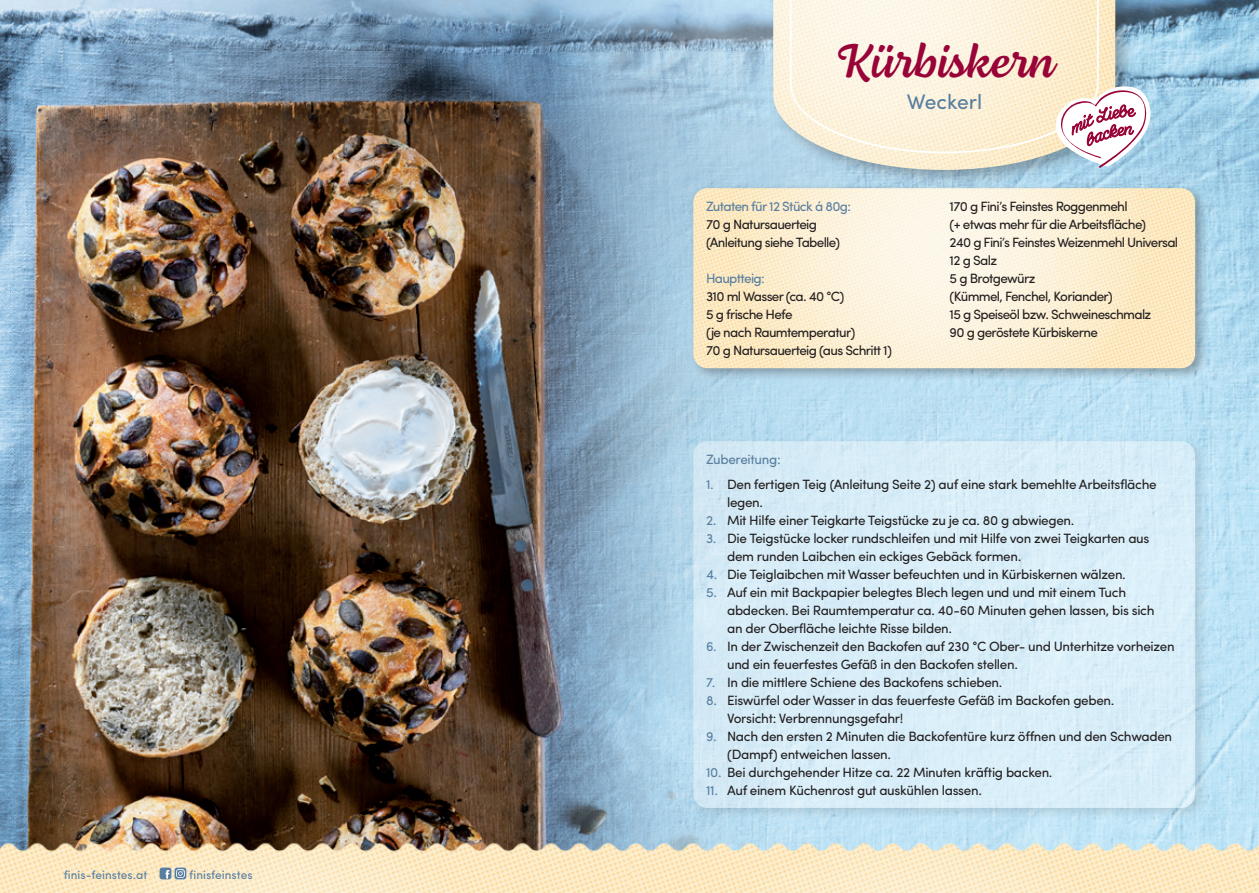
<style>
.page{position:relative;width:1259px;height:893px;background:#fff}
.page>*{position:absolute;margin:0;border:0;box-sizing:border-box;transform-origin:0 0}
.t1{font:48px "Lemongrass Script";color:#990438}
.t2{font:21px "Sofia Pro";color:#587ea0}
.t3{font:13.5px/18px "Sofia Pro";letter-spacing:-.025em;color:#231f20}
.t4{font:13.5px/18px "Sofia Pro";letter-spacing:-.05em;color:#231f20}
.t5{font:13.5px "Sofia Pro";letter-spacing:-.05em;color:#587ea0}
.t6{font:13.5px "Sofia Pro";letter-spacing:-.025em;color:#587ea0}
.t7{font:12px "Sofia Pro";color:#587ea0}
.s1{color:#587ea0}
</style>
<div class="page">
<img style="left:0;top:0;width:553px;height:829px">
<img style="left:553px;top:0;width:706px;height:829px">
<div style="left:768px;top:0;width:368px;height:189px;background:#231f20;opacity:.35"></div>
<img style="left:773px;top:0;width:342px;height:170px">
<svg style="left:789px;top:0;width:310px;height:154px;background:#fbf1dc"></svg>
<img style="left:0;top:829px;width:1259px;height:64px">
<svg style="left:160px;top:867px;width:26px;height:12px"></svg>
<svg style="left:1050px;top:86px;width:101px;height:82px"></svg>
<div style="left:689px;top:436px;width:520px;height:385px;background:#231f20;opacity:.35"></div>
<div style="left:693px;top:441px;width:502px;height:367px;background:#d8eef8;border-radius:14px"></div>
<div style="left:689px;top:183px;width:520px;height:199px;background:#231f20;opacity:.35"></div>
<img style="left:693px;top:188px;width:502px;height:180px">
<p class="t7" style="left:64px;top:866px;width:85px">finis-feinstes.at</p>
<p class="t7" style="left:189px;top:866px;width:65px">finisfeinstes</p>
<h1 class="t1" style="left:835px;top:32px;width:220px">Kürbiskern</h1>
<h2 class="t2" style="left:907px;top:86px;width:77px">Weckerl</h2>
<p class="t5" style="left:706px;top:196px;width:147px">Zutaten für 12 Stück á 80g:</p>
<p class="t4" style="left:706px;top:214px;width:135px">70 g Natursauerteig (Anleitung siehe Tabelle)</p>
<p class="t5" style="left:706px;top:268px;width:60px">Hauptteig:</p>
<p class="t4" style="left:706px;top:286px;width:187px">310 ml Wasser (ca. 40 °C)<br>5 g frische Hefe<br>(je nach Raumtemperatur)<br>70 g Natursauerteig (aus Schritt 1)</p>
<p class="t4" style="left:949px;top:196px;width:230px">170 g Fini’s Feinstes Roggenmehl<br>(+ etwas mehr für die Arbeitsfläche)<br>240 g Fini’s Feinstes Weizenmehl Universal<br>12 g Salz<br>5 g Brotgewürz<br>(Kümmel, Fenchel, Koriander)<br>15 g Speiseöl bzw. Schweineschmalz<br>90 g geröstete Kürbiskerne</p>
<p class="t6" style="left:706px;top:449px;width:76px">Zubereitung:</p>
<p class="t3" style="left:727px;top:474px;width:431px;text-indent:-21px"><span class="s1">1.</span> Den fertigen Teig (Anleitung Seite 2) auf eine stark bemehlte Arbeitsfläche legen.</p>
<p class="t3" style="left:706px;top:510px;width:370px"><span class="s1">2.</span> Mit Hilfe einer Teigkarte Teigstücke zu je ca. 80 g abwiegen.</p>
<p class="t3" style="left:727px;top:528px;width:424px;text-indent:-21px"><span class="s1">3.</span> Die Teigstücke locker rundschleifen und mit Hilfe von zwei Teigkarten aus dem runden Laibchen ein eckiges Gebäck formen.</p>
<p class="t3" style="left:706px;top:564px;width:421px"><span class="s1">4.</span> Die Teiglaibchen mit Wasser befeuchten und in Kürbiskernen wälzen.</p>
<p class="t3" style="left:727px;top:582px;width:429px;text-indent:-21px"><span class="s1">5.</span> Auf ein mit Backpapier belegtes Blech legen und und mit einem Tuch abdecken. Bei Raumtemperatur ca. 40-60 Minuten gehen lassen, bis sich an der Oberfläche leichte Risse bilden.</p>
<p class="t3" style="left:727px;top:636px;width:449px;text-indent:-21px"><span class="s1">6.</span> In der Zwischenzeit den Backofen auf 230 °C Ober- und Unterhitze vorheizen und ein feuerfestes Gefäß in den Backofen stellen.</p>
<p class="t3" style="left:706px;top:672px;width:298px"><span class="s1">7.</span> In die mittlere Schiene des Backofens schieben.</p>
<p class="t3" style="left:727px;top:690px;width:389px;text-indent:-21px"><span class="s1">8.</span> Eiswürfel oder Wasser in das feuerfeste Gefäß im Backofen geben.<br>Vorsicht: Verbrennungsgefahr!</p>
<p class="t3" style="left:727px;top:726px;width:446px;text-indent:-21px"><span class="s1">9.</span> Nach den ersten 2 Minuten die Backofentüre kurz öffnen und den Schwaden (Dampf) entweichen lassen.</p>
<p class="t3" style="left:706px;top:762px;width:348px"><span class="s1">10.</span> Bei durchgehender Hitze ca. 22 Minuten kräftig backen.</p>
<p class="t3" style="left:706px;top:780px;width:277px"><span class="s1">11.</span> Auf einem Küchenrost gut auskühlen lassen.</p>
</div>
